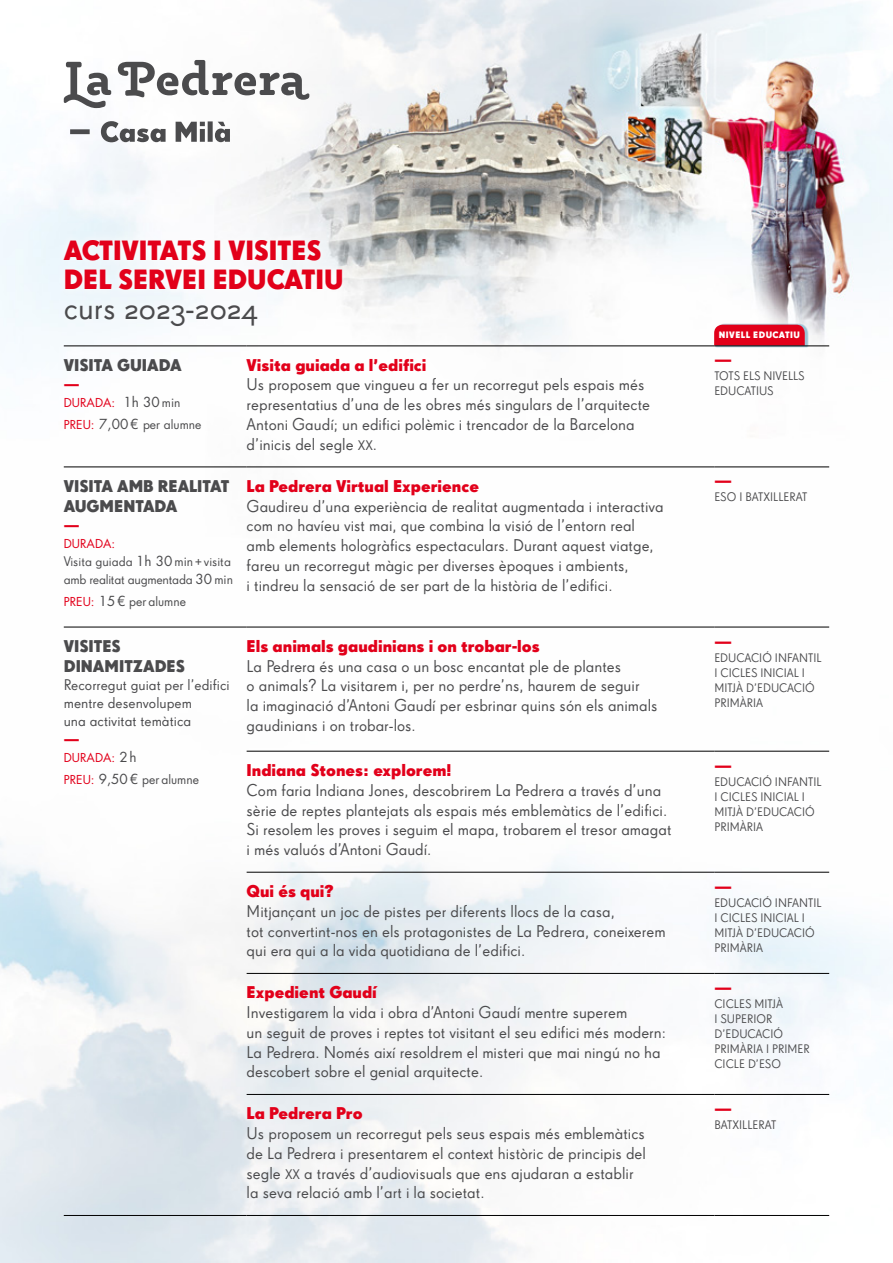
<style>
.page{position:relative;width:893px;height:1263px;background:#fff}
.page>*{position:absolute;margin:0;border:0;box-sizing:border-box;transform-origin:0 0}
.t1{font:33px "Super Grotesk A";color:#4b4b4d}
.t2{font:700 27px/29.4px "Super Grotesk A";color:#e2001a}
.t3{font:16.5px/19.8px "Super Grotesk A";color:#4b4b4d}
.t4{font:700 16.5px "Super Grotesk A";color:#e2001a}
.t5{font:700 16.5px/19.8px "Super Grotesk A";color:#4b4b4d}
.t6{font:15px/18px "Super Grotesk A";color:#4b4b4d}
.t7{font:700 15px "Super Grotesk A";color:#e2001a}
.t8{font:13.5px/18px "Super Grotesk A";letter-spacing:-.02em;color:#4b4b4d}
.t9{font:700 13.5px "Super Grotesk A";color:#e2001a}
.t10{font:12px/15px "Super Grotesk A";color:#4b4b4d}
.t11{font:12px/22.2px "Futura Std";color:#e2001a}
.t12{font:12px "Futura Std";color:#4b4b4d}
.t13{font:700 9px "Super Grotesk A";letter-spacing:.05em;color:#fff}
.s1{font-size:13.5px;color:#4b4b4d}
.s2{color:#4b4b4d}
.s3{font-family:"Futura Std"}
.s4{font-family:"Futura Std";font-size:12px}
.s5{color:#e2001a}
.s6{font-size:13.5px}
</style>
<div class="page">
<img style="left:0;top:0;width:893px;height:1263px">
<div style="left:714px;top:323px;width:95px;height:24px;background:#2b81a7;opacity:.45"></div>
<div style="left:714px;top:325px;width:91px;height:20px;background:#e2001a"></div>
<hr style="left:64px;top:345px;width:183px;height:1px;background:#000">
<hr style="left:247px;top:345px;width:467px;height:1px;background:#000">
<hr style="left:714px;top:345px;width:115px;height:1px;background:#000">
<hr style="left:64px;top:466px;width:183px;height:1px;background:#000">
<hr style="left:247px;top:466px;width:467px;height:1px;background:#000">
<hr style="left:714px;top:466px;width:115px;height:1px;background:#000">
<hr style="left:247px;top:751px;width:467px;height:1px;background:#000">
<hr style="left:714px;top:751px;width:115px;height:1px;background:#000">
<hr style="left:247px;top:872px;width:467px;height:1px;background:#000">
<hr style="left:714px;top:872px;width:115px;height:1px;background:#000">
<hr style="left:247px;top:973px;width:467px;height:1px;background:#000">
<hr style="left:714px;top:973px;width:115px;height:1px;background:#000">
<hr style="left:247px;top:1094px;width:467px;height:1px;background:#000">
<hr style="left:714px;top:1094px;width:115px;height:1px;background:#000">
<hr style="left:247px;top:1215px;width:467px;height:1px;background:#000">
<hr style="left:714px;top:1215px;width:115px;height:1px;background:#000">
<hr style="left:64px;top:627px;width:183px;height:1px;background:#000">
<hr style="left:247px;top:627px;width:467px;height:1px;background:#000">
<hr style="left:714px;top:627px;width:115px;height:1px;background:#000">
<hr style="left:64px;top:1215px;width:183px;height:1px;background:#000">
<div style="left:56px;top:231px;width:295px;height:103px;background:#f7fafc"></div>
<svg style="left:64px;top:60px;width:245px;height:82px"></svg>
<h2 class="t2" style="left:64px;top:236px;width:281px">ACTIVITATS I VISITES<br>DEL SERVEI EDUCATIU</h2>
<h1 class="t1" style="left:64px;top:289px;width:195px">curs 2023-2024</h1>
<p class="t5" style="left:64px;top:355px;width:119px">VISITA GUIADA</p>
<p class="t9" style="left:64px;top:375px;width:17px">—</p>
<p class="t11" style="left:64px;top:391px;width:139px">DURADA: <span class="s1">1h 30</span> <span class="s2">min<br></span>PREU: <span class="s1">7,00€</span> <span class="s2">per alumne</span></p>
<p class="t5" style="left:64px;top:476px;width:167px">VISITA AMB REALITAT<br>AUGMENTADA</p>
<p class="t9" style="left:64px;top:516px;width:17px">—</p>
<p class="t11" style="left:64px;top:532px;width:53px">DURADA:</p>
<p class="t8" style="left:64px;top:552px;width:171px">Visita guiada <span class="s3">1h 30</span> <span class="s4">min</span>+visita amb realitat augmentada <span class="s3">30</span> <span class="s4">min</span></p>
<p class="t12" style="left:64px;top:594px;width:124px"><span class="s5">PREU:</span> <span class="s6">15€</span> per alumne</p>
<p class="t5" style="left:64px;top:636px;width:123px">VISITES<br>DINAMITZADES</p>
<p class="t6" style="left:64px;top:675px;width:167px">Recorregut guiat per l’edifici mentre desenvolupem<br>una activitat temàtica</p>
<p class="t9" style="left:64px;top:730px;width:17px">—</p>
<p class="t11" style="left:64px;top:746px;width:137px">DURADA: <span class="s1">2h<br></span>PREU: <span class="s1">9,50€</span> <span class="s2">per alumne</span></p>
<p class="t4" style="left:247px;top:354px;width:181px">Visita guiada a l’edifici</p>
<p class="t3" style="left:247px;top:375px;width:405px">Us proposem que vingueu a fer un recorregut pels espais més representatius d’una de les obres més singulars de l’arquitecte Antoni Gaudí; un edifici polèmic i trencador de la Barcelona d’inicis del segle <span class="s6">XX</span>.</p>
<p class="t4" style="left:247px;top:475px;width:234px">La Pedrera Virtual Experience</p>
<p class="t3" style="left:247px;top:496px;width:419px">Gaudireu d’una experiència de realitat augmentada i interactiva com no havíeu vist mai, que combina la visió de l’entorn real amb elements hologràfics espectaculars. Durant aquest viatge, fareu un recorregut màgic per diverses èpoques i ambients,<br>i tindreu la sensació de ser part de la història de l’edifici.</p>
<p class="t4" style="left:247px;top:636px;width:295px">Els animals gaudinians i on trobar-los</p>
<p class="t3" style="left:247px;top:656px;width:412px">La Pedrera és una casa o un bosc encantat ple de plantes<br>o animals? La visitarem i, per no perdre’ns, haurem de seguir<br>la imaginació d’Antoni Gaudí per esbrinar quins són els animals gaudinians i on trobar-los.</p>
<p class="t4" style="left:247px;top:760px;width:206px">Indiana Stones: explorem!</p>
<p class="t3" style="left:247px;top:780px;width:426px">Com faria Indiana Jones, descobrirem La Pedrera a través d’una sèrie de reptes plantejats als espais més emblemàtics de l’edifici.<br>Si resolem les proves i seguim el mapa, trobarem el tresor amagat i més valuós d’Antoni Gaudí.</p>
<p class="t4" style="left:247px;top:881px;width:88px">Qui és qui?</p>
<p class="t3" style="left:247px;top:901px;width:421px">Mitjançant un joc de pistes per diferents llocs de la casa,<br>tot convertint-nos en els protagonistes de La Pedrera, coneixerem qui era qui a la vida quotidiana de l’edifici.</p>
<p class="t4" style="left:247px;top:982px;width:132px">Expedient Gaudí</p>
<p class="t3" style="left:247px;top:1002px;width:421px">Investigarem la vida i obra d’Antoni Gaudí mentre superem<br>un seguit de proves i reptes tot visitant el seu edifici més modern:<br>La Pedrera. Només així resoldrem el misteri que mai ningú no ha descobert sobre el genial arquitecte.</p>
<p class="t4" style="left:247px;top:1103px;width:117px">La Pedrera Pro</p>
<p class="t3" style="left:247px;top:1123px;width:401px">Us proposem un recorregut pels seus espais més emblemàtics de La Pedrera i presentarem el context històric de principis del segle <span class="s6">XX</span> a través d’audiovisuals que ens ajudaran a establir la seva relació amb l’art i la societat.</p>
<p class="t13" style="left:719px;top:329px;width:83px">NIVELL EDUCATIU</p>
<p class="t7" style="left:714px;top:351px;width:19px">—</p>
<p class="t10" style="left:714px;top:369px;width:92px">TOTS ELS NIVELLS<br>EDUCATIUS</p>
<p class="t7" style="left:714px;top:472px;width:19px">—</p>
<p class="t10" style="left:714px;top:490px;width:94px">ESO I BATXILLERAT</p>
<p class="t7" style="left:714px;top:632px;width:19px">—</p>
<p class="t10" style="left:714px;top:650px;width:109px">EDUCACIÓ INFANTIL<br>I CICLES INICIAL I<br>MITJÀ D’EDUCACIÓ<br>PRIMÀRIA</p>
<p class="t7" style="left:714px;top:756px;width:19px">—</p>
<p class="t10" style="left:714px;top:774px;width:109px">EDUCACIÓ INFANTIL<br>I CICLES INICIAL I<br>MITJÀ D’EDUCACIÓ<br>PRIMÀRIA</p>
<p class="t7" style="left:714px;top:877px;width:19px">—</p>
<p class="t10" style="left:714px;top:895px;width:109px">EDUCACIÓ INFANTIL<br>I CICLES INICIAL I<br>MITJÀ D’EDUCACIÓ<br>PRIMÀRIA</p>
<p class="t7" style="left:714px;top:978px;width:19px">—</p>
<p class="t10" style="left:714px;top:996px;width:97px">CICLES MITJÀ<br>I SUPERIOR<br>D’EDUCACIÓ<br>PRIMÀRIA I PRIMER<br>CICLE D’ESO</p>
<p class="t7" style="left:714px;top:1099px;width:19px">—</p>
<p class="t10" style="left:714px;top:1117px;width:63px">BATXILLERAT</p>
</div>
